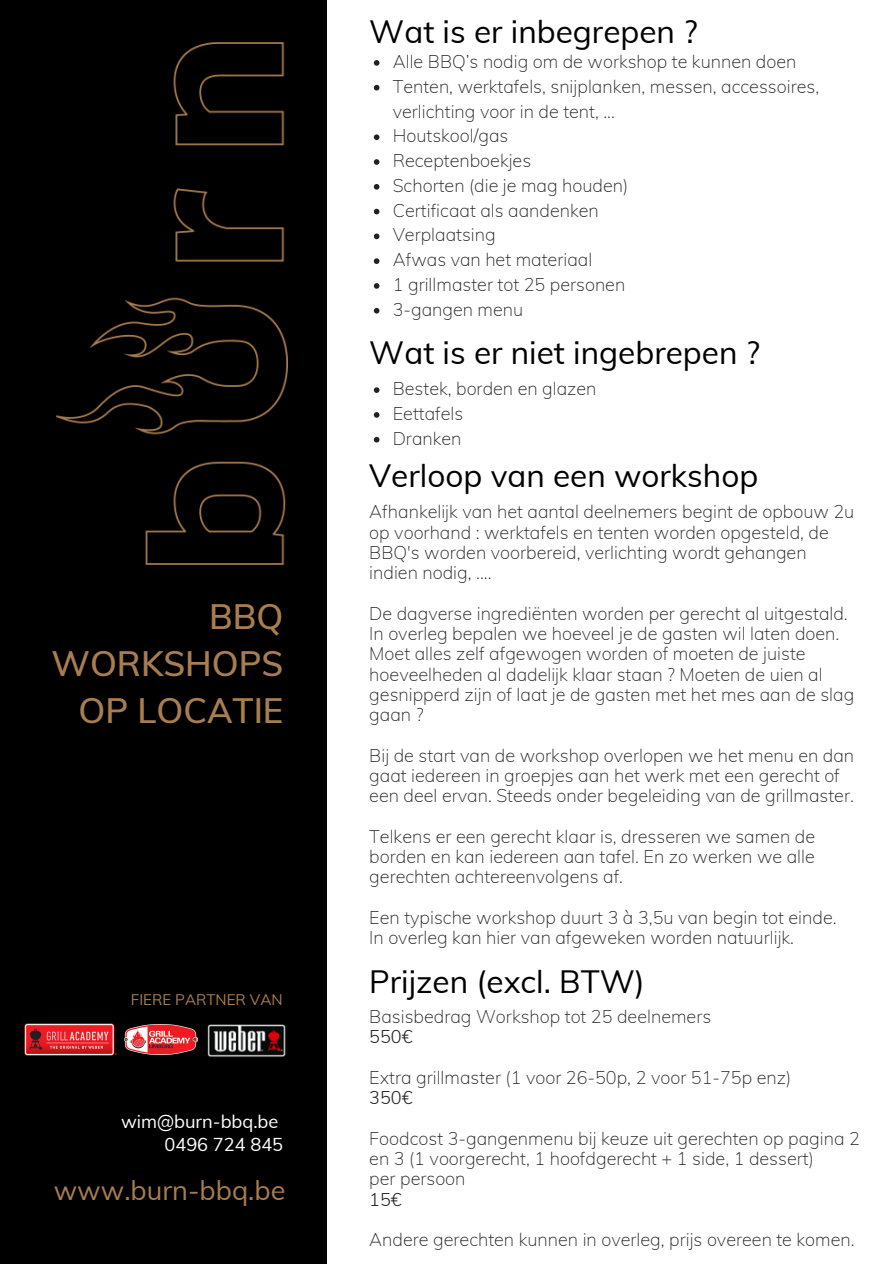
<style>
.page{position:relative;width:894px;height:1264px;background:#fff}
.page>*{position:absolute;margin:0;border:0;box-sizing:border-box;transform-origin:0 0}
.t1{font:600 34.5px/47.2px "Muli";color:#a87d50;text-align:right}
.t2{font:31.5px "Muli";color:#000}
.t3{font:27px "Muli";color:#a87d50}
.t4{font:18.15px/23.7px "Muli";color:#fff;text-align:right}
.t5{font:200 18px/20.2px "Muli";color:#222}
.t6{font:300 18px "Muli";color:#222}
.t7{font:15px "Muli";color:#a87d50}
</style>
<div class="page">
<div style="left:0;top:0;width:326px;height:1263px;background:#000"></div>
<svg style="left:374px;top:60px;width:5px;height:6px"></svg>
<svg style="left:374px;top:85px;width:5px;height:5px"></svg>
<svg style="left:374px;top:134px;width:5px;height:6px"></svg>
<svg style="left:374px;top:159px;width:5px;height:6px"></svg>
<svg style="left:374px;top:184px;width:5px;height:6px"></svg>
<svg style="left:374px;top:209px;width:5px;height:5px"></svg>
<svg style="left:374px;top:233px;width:5px;height:6px"></svg>
<svg style="left:374px;top:258px;width:5px;height:6px"></svg>
<svg style="left:374px;top:283px;width:5px;height:6px"></svg>
<svg style="left:374px;top:308px;width:5px;height:5px"></svg>
<img style="left:56px;top:42px;width:232px;height:523px">
<svg style="left:374px;top:387px;width:5px;height:6px"></svg>
<svg style="left:374px;top:412px;width:5px;height:6px"></svg>
<svg style="left:374px;top:437px;width:5px;height:5px"></svg>
<img style="left:24px;top:1023px;width:92px;height:33px">
<img style="left:125px;top:1024px;width:73px;height:30px">
<img style="left:208px;top:1024px;width:78px;height:33px">
<h1 class="t1" style="left:51px;top:592px;width:233px">BBQ<br>WORKSHOPS<br>OP LOCATIE</h1>
<p class="t7" style="left:131px;top:989px;width:153px">FIERE PARTNER VAN</p>
<p class="t4" style="left:121px;top:1108px;width:164px">wim@burn-bbq.be<br>0496 724 845</p>
<h3 class="t3" style="left:54px;top:1173px;width:233px">www.burn-bbq.be</h3>
<h2 class="t2" style="left:369px;top:12px;width:329px">Wat is er inbegrepen ?</h2>
<p class="t5" style="left:392px;top:49px;width:428px;line-height:24.8px">Alle BBQ’s nodig om de workshop te kunnen doen<br>Tenten, werktafels, snijplanken, messen, accessoires, verlichting voor in de tent, ...<br>Houtskool/gas<br>Receptenboekjes<br>Schorten (die je mag houden)<br>Certificaat als aandenken<br>Verplaatsing<br>Afwas van het materiaal<br>1 grillmaster tot 25 personen<br>3-gangen menu</p>
<h2 class="t2" style="left:369px;top:332px;width:392px">Wat is er niet ingebrepen ?</h2>
<p class="t5" style="left:392px;top:376px;width:205px;line-height:24.8px">Bestek, borden en glazen<br>Eettafels<br>Dranken</p>
<h2 class="t2" style="left:369px;top:455px;width:390px">Verloop van een workshop</h2>
<p class="t5" style="left:369px;top:501px;width:486px">Afhankelijk van het aantal deelnemers begint de opbouw 2u op voorhand : werktafels en tenten worden opgesteld, de BBQ's worden voorbereid, verlichting wordt gehangen indien nodig, ....</p>
<p class="t5" style="left:369px;top:602px;width:486px">De dagverse ingrediënten worden per gerecht al uitgestald.<br>In overleg bepalen we hoeveel je de gasten wil laten doen.<br>Moet alles zelf afgewogen worden of moeten de juiste hoeveelheden al dadelijk klaar staan ? Moeten de uien al gesnipperd zijn of laat je de gasten met het mes aan de slag gaan ?</p>
<p class="t5" style="left:369px;top:744px;width:486px">Bij de start van de workshop overlopen we het menu en dan gaat iedereen in groepjes aan het werk met een gerecht of een deel ervan. Steeds onder begeleiding van de grillmaster.</p>
<p class="t5" style="left:369px;top:825px;width:447px;text-align:justify">Telkens er een gerecht klaar is, dresseren we samen de borden en kan iedereen aan tafel. En zo werken we alle gerechten achtereenvolgens af.</p>
<p class="t5" style="left:369px;top:906px;width:468px">Een typische workshop duurt 3 à 3,5u van begin tot einde.<br>In overleg kan hier van afgeweken worden natuurlijk.</p>
<h2 class="t2" style="left:369px;top:961px;width:277px">Prijzen (excl. BTW)</h2>
<p class="t5" style="left:369px;top:1006px;width:343px">Basisbedrag Workshop tot 25 deelnemers</p>
<p class="t6" style="left:369px;top:1025px;width:45px">550€</p>
<p class="t5" style="left:369px;top:1067px;width:423px">Extra grillmaster (1 voor 26-50p, 2 voor 51-75p enz)</p>
<p class="t6" style="left:369px;top:1086px;width:45px">350€</p>
<p class="t5" style="left:369px;top:1127px;width:492px">Foodcost 3-gangenmenu bij keuze uit gerechten op pagina 2 en 3 (1 voorgerecht, 1 hoofdgerecht + 1 side, 1 dessert)<br>per persoon</p>
<p class="t6" style="left:369px;top:1187px;width:34px">15€</p>
<p class="t5" style="left:369px;top:1229px;width:486px">Andere gerechten kunnen in overleg, prijs overeen te komen.</p>
</div>
